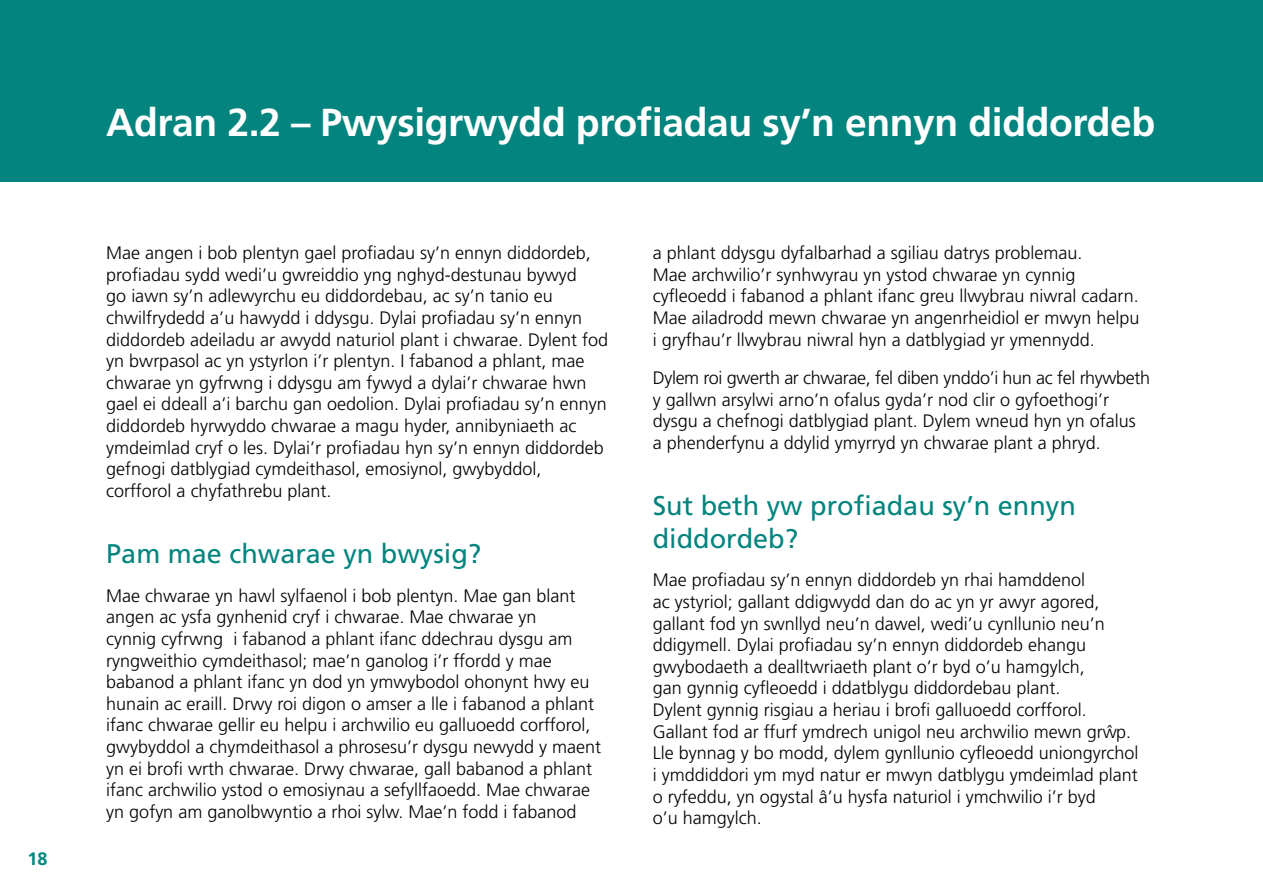
<style>
.page{position:relative;width:1263px;height:893px;background:#fff}
.page>*{position:absolute;margin:0;border:0;box-sizing:border-box;transform-origin:0 0}
.H3_-_Section_headings{font:700 39px "Frutiger LT Std";letter-spacing:-.01em;color:#fff}
.H4_-_Subheading{font:27px/32.4px "Frutiger LT Std";color:#04847e}
.P_-_Body_Text{font:300 18px/21.6px "Frutiger LT Std";color:#000}
.t1{font:700 18px "Frutiger LT Std";color:#04847e}
</style>
<div class="page">
<div style="left:0;top:0;width:1263px;height:181px;background:#04847e"></div>
<p class="t1" style="left:28px;top:848px;width:22px">18</p>
<h3 class="H3_-_Section_headings" style="left:106px;top:99px;width:1050px">Adran 2.2 – Pwysigrwydd profiadau sy’n ennyn diddordeb</h3>
<p class="P_-_Body_Text" style="left:106px;top:242px;width:503px">Mae angen i bob plentyn gael profiadau sy’n ennyn diddordeb, profiadau sydd wedi’u gwreiddio yng nghyd-destunau bywyd<br>go iawn sy’n adlewyrchu eu diddordebau, ac sy’n tanio eu chwilfrydedd a’u hawydd i ddysgu. Dylai profiadau sy’n ennyn diddordeb adeiladu ar awydd naturiol plant i chwarae. Dylent fod yn bwrpasol ac yn ystyrlon i’r plentyn. I fabanod a phlant, mae chwarae yn gyfrwng i ddysgu am fywyd a dylai’r chwarae hwn gael ei ddeall a’i barchu gan oedolion. Dylai profiadau sy’n ennyn diddordeb hyrwyddo chwarae a magu hyder, annibyniaeth ac ymdeimlad cryf o les. Dylai’r profiadau hyn sy’n ennyn diddordeb gefnogi datblygiad cymdeithasol, emosiynol, gwybyddol, corfforol a chyfathrebu plant.</p>
<h4 class="H4_-_Subheading" style="left:106px;top:538px;width:377px">Pam mae chwarae yn bwysig?</h4>
<p class="P_-_Body_Text" style="left:106px;top:585px;width:496px">Mae chwarae yn hawl sylfaenol i bob plentyn. Mae gan blant angen ac ysfa gynhenid cryf i chwarae. Mae chwarae yn<br>cynnig cyfrwng i fabanod a phlant ifanc ddechrau dysgu am ryngweithio cymdeithasol; mae’n ganolog i’r ffordd y mae babanod a phlant ifanc yn dod yn ymwybodol ohonynt hwy eu hunain ac eraill. Drwy roi digon o amser a lle i fabanod a phlant ifanc chwarae gellir eu helpu i archwilio eu galluoedd corfforol, gwybyddol a chymdeithasol a phrosesu’r dysgu newydd y maent yn ei brofi wrth chwarae. Drwy chwarae, gall babanod a phlant ifanc archwilio ystod o emosiynau a sefyllfaoedd. Mae chwarae yn gofyn am ganolbwyntio a rhoi sylw. Mae’n fodd i fabanod</p>
<p class="P_-_Body_Text" style="left:653px;top:242px;width:488px">a phlant ddysgu dyfalbarhad a sgiliau datrys problemau.<br>Mae archwilio’r synhwyrau yn ystod chwarae yn cynnig cyfleoedd i fabanod a phlant ifanc greu llwybrau niwral cadarn.<br>Mae ailadrodd mewn chwarae yn angenrheidiol er mwyn helpu i gryfhau’r llwybrau niwral hyn a datblygiad yr ymennydd.</p>
<p class="P_-_Body_Text" style="left:653px;top:367px;width:499px">Dylem roi gwerth ar chwarae, fel diben ynddo’i hun ac fel rhywbeth y gallwn arsylwi arno’n ofalus gyda’r nod clir o gyfoethogi’r dysgu a chefnogi datblygiad plant. Dylem wneud hyn yn ofalus<br>a phenderfynu a ddylid ymyrryd yn chwarae plant a phryd.</p>
<h4 class="H4_-_Subheading" style="left:653px;top:490px;width:425px">Sut beth yw profiadau sy’n ennyn diddordeb?</h4>
<p class="P_-_Body_Text" style="left:653px;top:570px;width:487px">Mae profiadau sy’n ennyn diddordeb yn rhai hamddenol<br>ac ystyriol; gallant ddigwydd dan do ac yn yr awyr agored, gallant fod yn swnllyd neu’n dawel, wedi’u cynllunio neu’n ddigymell. Dylai profiadau sy’n ennyn diddordeb ehangu gwybodaeth a dealltwriaeth plant o’r byd o’u hamgylch,<br>gan gynnig cyfleoedd i ddatblygu diddordebau plant.<br>Dylent gynnig risgiau a heriau i brofi galluoedd corfforol.<br>Gallant fod ar ffurf ymdrech unigol neu archwilio mewn grwˆ p.<br>Lle bynnag y bo modd, dylem gynllunio cyfleoedd uniongyrchol i ymddiddori ym myd natur er mwyn datblygu ymdeimlad plant o ryfeddu, yn ogystal â’u hysfa naturiol i ymchwilio i’r byd<br>o’u hamgylch.</p>
</div>
